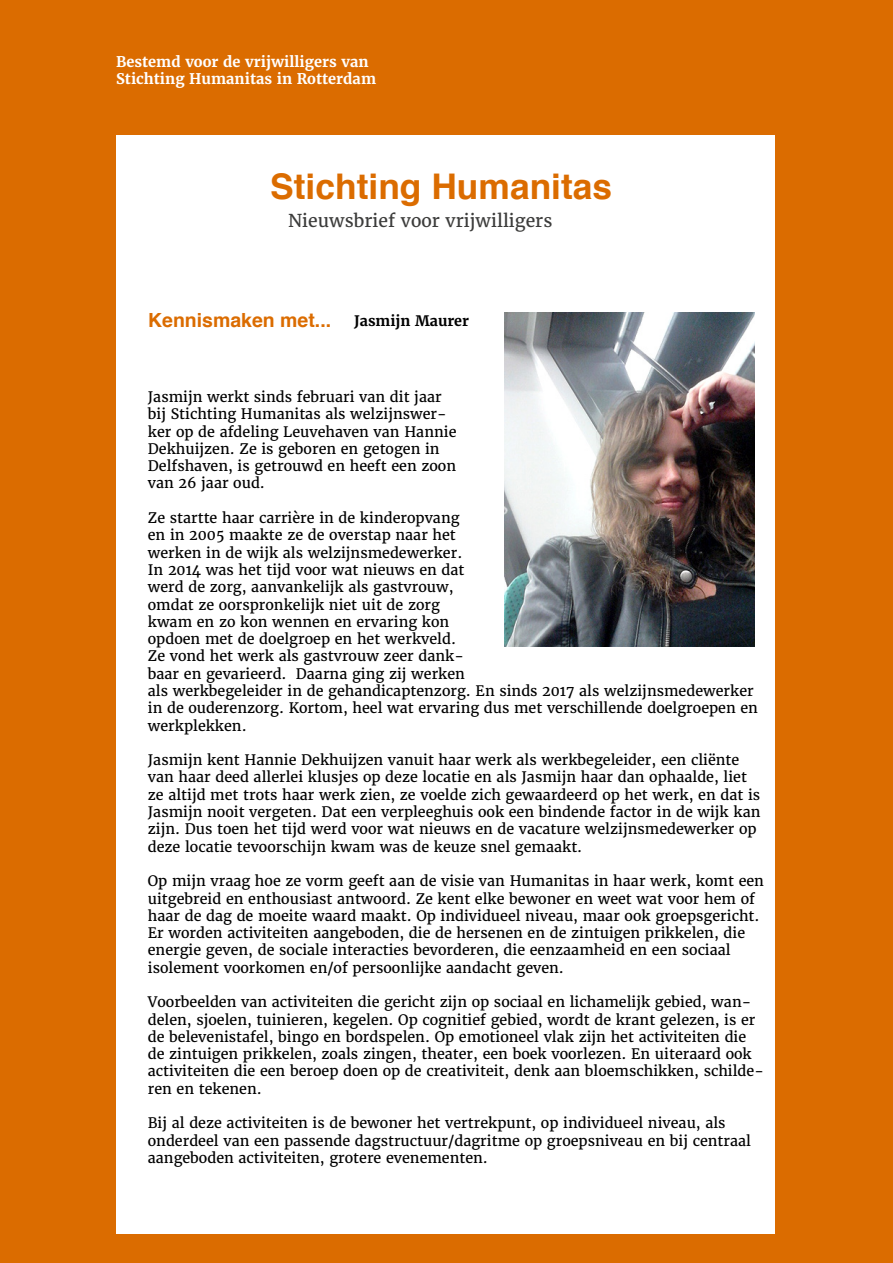
<style>
.page{position:relative;width:893px;height:1263px;background:#db6c00}
.page>*{position:absolute;margin:0;border:0;box-sizing:border-box;transform-origin:0 0}
.t1{font:700 35.4px "Helvetica";color:#db6c00}
.t2{font:700 19.5px "Helvetica";color:#db6c00}
.t3{font:17.7px "Merriweather";color:#3c3c3b}
.t4{font:700 14.7px/17.5px "Merriweather";color:#fff}
.t5{font:14.4px/17.2px "Merriweather";color:#000}
.t6{font:700 14.4px "Merriweather";color:#000}
</style>
<div class="page">
<div style="left:116px;top:136px;width:659px;height:1098px;background:#fff"></div>
<img style="left:504px;top:313px;width:251px;height:333px">
<p class="t4" style="left:116px;top:52px;width:261px">Bestemd voor de vrijwilligers van<br>Stichting Humanitas in Rotterdam</p>
<h1 class="t1" style="left:270px;top:158px;width:343px">Stichting Humanitas</h1>
<p class="t3" style="left:288px;top:209px;width:266px">Nieuwsbrief voor vrijwilligers</p>
<h2 class="t2" style="left:148px;top:305px;width:185px">Kennismaken met...</h2>
<p class="t6" style="left:354px;top:311px;width:116px">Jasmijn Maurer</p>
<p class="t5" style="left:148px;top:388px;width:310px">Jasmijn werkt sinds februari van dit jaar bij Stichting Humanitas als welzijnswer&shy;ker op de afdeling Leuvehaven van Hannie Dekhuijzen. Ze is geboren en getogen in Delfshaven, is getrouwd en heeft een zoon van 26 jaar oud.</p>
<p class="t5" style="left:148px;top:509px;width:612px">Ze startte haar carrière in de kinderopvang<br>en in 2005 maakte ze de overstap naar het<br>werken in de wijk als welzijnsmedewerker.<br>In 2014 was het tijd voor wat nieuws en dat<br>werd de zorg, aanvankelijk als gastvrouw,<br>omdat ze oorspronkelijk niet uit de zorg<br>kwam en zo kon wennen en ervaring kon<br>opdoen met de doelgroep en het werkveld.<br>Ze vond het werk als gastvrouw zeer dank-<br>baar en gevarieerd. Daarna ging zij werken<br>als werkbegeleider in de gehandicaptenzorg. En sinds 2017 als welzijnsmedewerker in de ouderenzorg. Kortom, heel wat ervaring dus met verschillende doelgroepen en werkplekken.</p>
<p class="t5" style="left:148px;top:751px;width:614px">Jasmijn kent Hannie Dekhuijzen vanuit haar werk als werkbegeleider, een cliënte van haar deed allerlei klusjes op deze locatie en als Jasmijn haar dan ophaalde, liet ze altijd met trots haar werk zien, ze voelde zich gewaardeerd op het werk, en dat is Jasmijn nooit vergeten. Dat een verpleeghuis ook een bindende factor in de wijk kan zijn. Dus toen het tijd werd voor wat nieuws en de vacature welzijnsmedewerker op deze locatie tevoorschijn kwam was de keuze snel gemaakt.</p>
<p class="t5" style="left:148px;top:872px;width:618px">Op mijn vraag hoe ze vorm geeft aan de visie van Humanitas in haar werk, komt een uitgebreid en enthousiast antwoord. Ze kent elke bewoner en weet wat voor hem of haar de dag de moeite waard maakt. Op individueel niveau, maar ook groepsgericht.<br>Er worden activiteiten aangeboden, die de hersenen en de zintuigen prikkelen, die energie geven, de sociale interacties bevorderen, die eenzaamheid en een sociaal isolement voorkomen en/of persoonlijke aandacht geven.</p>
<p class="t5" style="left:148px;top:993px;width:617px">Voorbeelden van activiteiten die gericht zijn op sociaal en lichamelijk gebied, wan&shy;delen, sjoelen, tuinieren, kegelen. Op cognitief gebied, wordt de krant gelezen, is er de belevenistafel, bingo en bordspelen. Op emotioneel vlak zijn het activiteiten die de zintuigen prikkelen, zoals zingen, theater, een boek voorlezen. En uiteraard ook activiteiten die een beroep doen op de creativiteit, denk aan bloemschikken, schilde&shy;ren en tekenen.</p>
<p class="t5" style="left:148px;top:1114px;width:605px">Bij al deze activiteiten is de bewoner het vertrekpunt, op individueel niveau, als onderdeel van een passende dagstructuur/dagritme op groepsniveau en bij centraal aangeboden activiteiten, grotere evenementen.</p>
</div>
